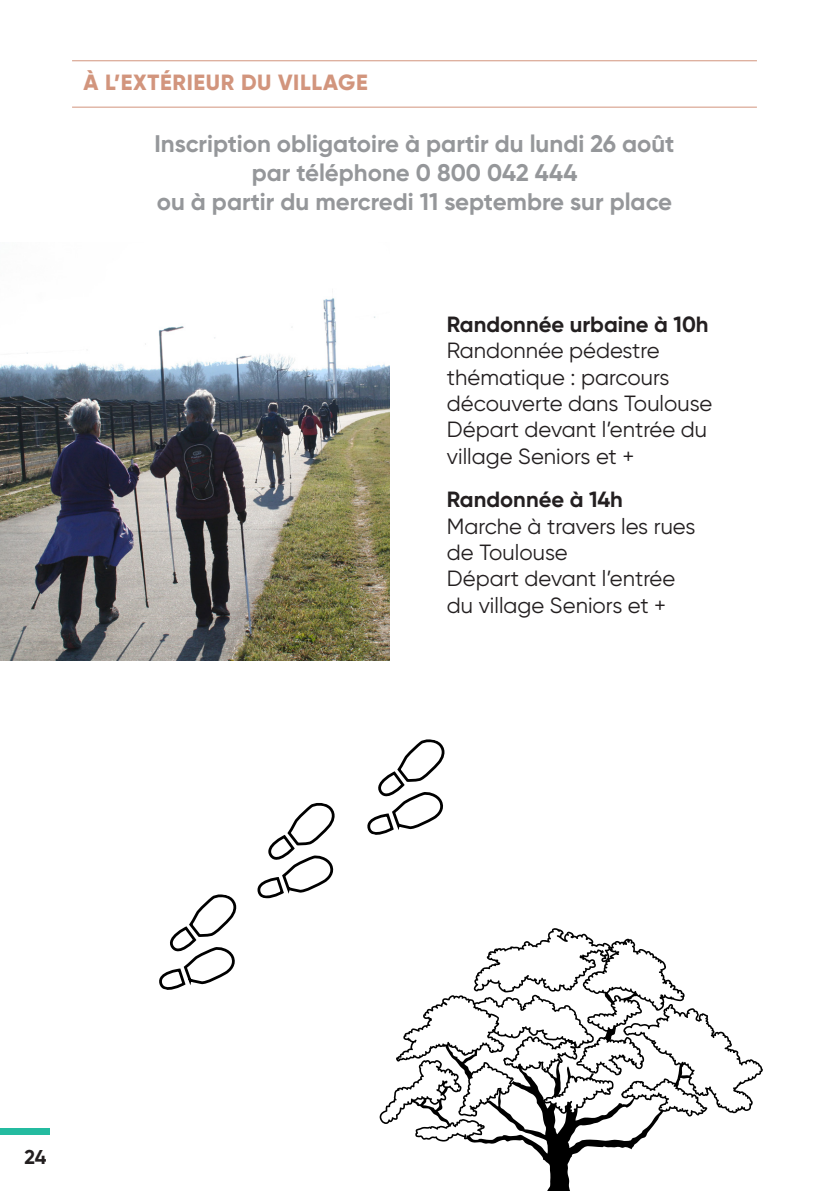
<style>
.page{position:relative;width:840px;height:1191px;background:#fff}
.page>*{position:absolute;margin:0;border:0;box-sizing:border-box;transform-origin:0 0}
.texte_gris{font:700 24px/28.8px "Gilroy";color:#95979a;text-align:center}
.texte{font:22px/26.4px "Gilroy";color:#231f20}
.texte-2{font:700 22px "Gilroy";color:#231f20}
.ss_titre{font:800 22px "Gilroy";letter-spacing:.03em;color:#d2957d}
.t1{font:700 20px "Gilroy";color:#231f20}
</style>
<div class="page">
<div style="left:0;top:1127px;width:50px;height:7px;background:#24bba0"></div>
<hr style="left:72px;top:60px;width:684px;height:1px;background:#d2957d">
<hr style="left:72px;top:107px;width:684px;height:1px;background:#d2957d">
<img style="left:0;top:298px;width:389px;height:362px">
<svg style="left:159px;top:894px;width:78px;height:96px"></svg>
<svg style="left:257px;top:803px;width:78px;height:96px"></svg>
<svg style="left:367px;top:739px;width:78px;height:96px"></svg>
<svg style="left:473px;top:928px;width:211px;height:66px"></svg>
<svg style="left:379px;top:994px;width:383px;height:197px"></svg>
<p class="ss_titre" style="left:83px;top:68px;width:285px">À L’EXTÉRIEUR DU VILLAGE</p>
<p class="texte_gris" style="left:154px;top:129px;width:521px">Inscription obligatoire à partir du lundi 26 août par téléphone 0 800 042 444<br>ou à partir du mercredi 11 septembre sur place</p>
<p class="texte-2" style="left:446px;top:310px;width:263px">Randonnée urbaine à 10h</p>
<p class="texte" style="left:446px;top:337px;width:267px">Randonnée pédestre thématique : parcours découverte dans Toulouse</p>
<p class="texte" style="left:446px;top:416px;width:261px">Départ devant l’entrée du village Seniors et +</p>
<p class="texte-2" style="left:446px;top:486px;width:177px">Randonnée à 14h</p>
<p class="texte" style="left:446px;top:512px;width:250px">Marche à travers les rues de Toulouse</p>
<p class="texte" style="left:446px;top:565px;width:230px">Départ devant l’entrée du village Seniors et +</p>
<p class="t1" style="left:25px;top:1144px;width:23px">24</p>
</div>
